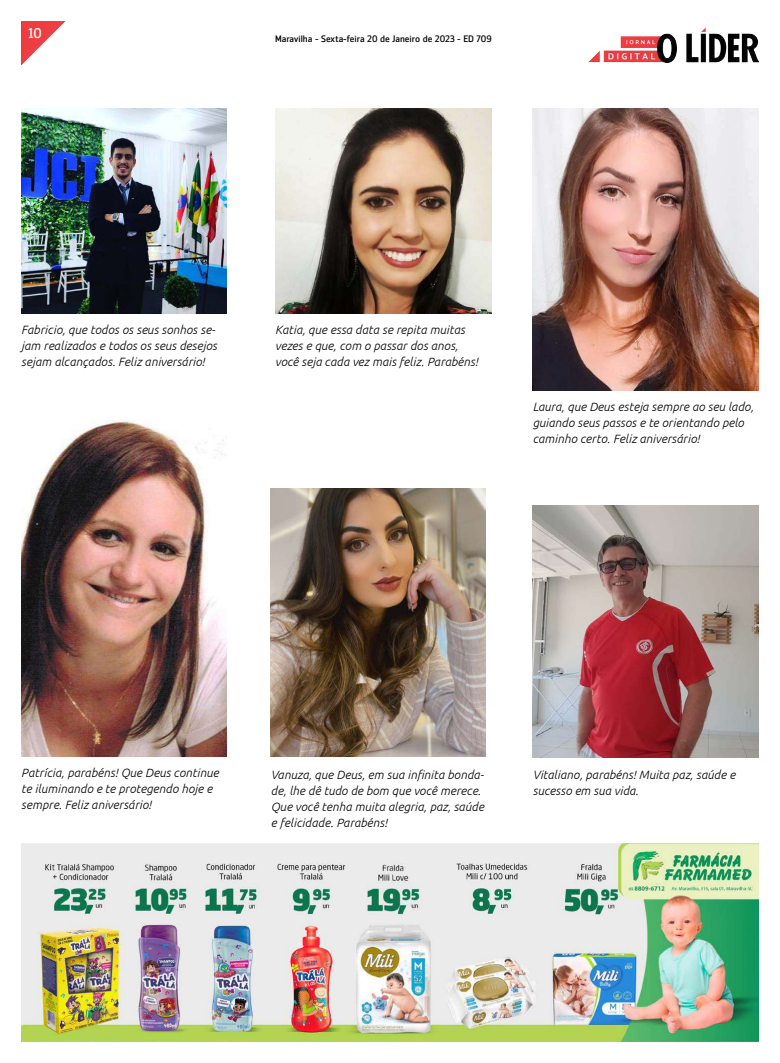
<style>
.page{position:relative;width:780px;height:1063px;background:#fff}
.page>*{position:absolute;margin:0;border:0;box-sizing:border-box;transform-origin:0 0}
.t1{font:14px "Zemestro Std";color:#fff}
.t2{font:italic 300 12px/16px "Ubuntu";letter-spacing:.01em;color:#000}
.t3{font:9.3px "Zemestro Std";color:#000}
</style>
<div class="page">
<img style="left:21px;top:21px;width:44px;height:44px">
<img style="left:588px;top:27px;width:170px;height:36px">
<img style="left:22px;top:844px;width:736px;height:197px">
<img style="left:21px;top:108px;width:205px;height:205px">
<img style="left:275px;top:108px;width:216px;height:205px">
<img style="left:532px;top:108px;width:226px;height:283px">
<img style="left:21px;top:420px;width:205px;height:337px">
<img style="left:271px;top:489px;width:214px;height:268px">
<img style="left:532px;top:505px;width:226px;height:253px">
<p class="t1" style="left:29px;top:24px;width:15px">10</p>
<p class="t3" style="left:275px;top:33px;width:218px">Maravilha - Sexta-feira 20 de Janeiro de 2023 - ED 709</p>
<p class="t2" style="left:21px;top:321px;width:197px">Fabricio, que todos os seus sonhos se&shy;jam realizados e todos os seus desejos sejam alcançados. Feliz aniversário!</p>
<p class="t2" style="left:275px;top:321px;width:204px">Katia, que essa data se repita muitas vezes e que, com o passar dos anos, você seja cada vez mais feliz. Parabéns!</p>
<p class="t2" style="left:532px;top:399px;width:222px">Laura, que Deus esteja sempre ao seu lado, guiando seus passos e te orientando pelo caminho certo. Feliz aniversário!</p>
<p class="t2" style="left:21px;top:765px;width:199px">Patrícia, parabéns! Que Deus continue te iluminando e te protegendo hoje e sempre. Feliz aniversário!</p>
<p class="t2" style="left:271px;top:767px;width:214px">Vanuza, que Deus, em sua infinita bonda&shy;de, lhe dê tudo de bom que você merece.<br>Que você tenha muita alegria, paz, saúde e felicidade. Parabéns!</p>
<p class="t2" style="left:532px;top:767px;width:204px">Vitaliano, parabéns! Muita paz, saúde e sucesso em sua vida.</p>
</div>
